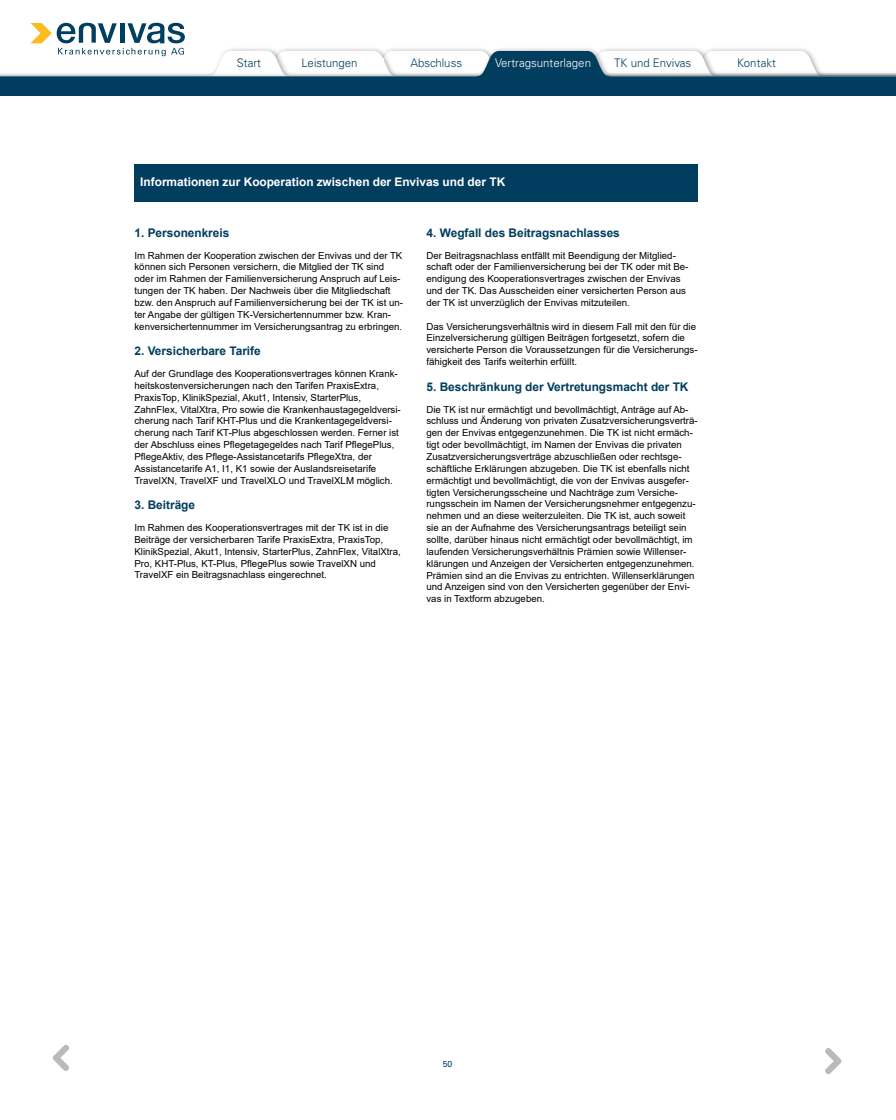
<style>
.page{position:relative;width:896px;height:1120px;background:#fff}
.page>*{position:absolute;margin:0;border:0;box-sizing:border-box;transform-origin:0 0}
.t1{font:700 11.9px "Arial";color:#003d5e}
.t2{font:700 11.9px "Arial";color:#fff}
.t3{font:300 11.81px "Univers LT Std";color:#003d5e}
.t4{font:300 11.81px "Univers LT Std";color:#fff}
.t5{font:9.71px/11.8px "Arial";letter-spacing:.005em;color:#000}
.t6{font:8.75px "Univers LT Std";color:#003d5e}
</style>
<div class="page">
<div style="left:134px;top:164px;width:564px;height:38px;background:#003d5e"></div>
<svg style="left:0;top:22px;width:896px;height:74px"></svg>
<svg style="left:710px;top:0;width:102px;height:97px"></svg>
<svg style="left:495px;top:0;width:102px;height:97px"></svg>
<svg style="left:279px;top:0;width:103px;height:97px"></svg>
<svg style="left:602px;top:0;width:103px;height:97px"></svg>
<svg style="left:387px;top:0;width:102px;height:97px"></svg>
<svg style="left:200px;top:0;width:74px;height:97px"></svg>
<svg style="left:825px;top:1048px;width:17px;height:26px"></svg>
<svg style="left:53px;top:1045px;width:16px;height:26px"></svg>
<p class="t3" style="left:237px;top:56px;width:26px">Start</p>
<p class="t3" style="left:302px;top:56px;width:58px">Leistungen</p>
<p class="t3" style="left:411px;top:56px;width:53px">Abschluss</p>
<p class="t4" style="left:495px;top:56px;width:97px">Vertragsunterlagen</p>
<p class="t3" style="left:614px;top:56px;width:79px">TK und Envivas</p>
<p class="t3" style="left:737px;top:56px;width:40px">Kontakt</p>
<p class="t2" style="left:140px;top:174px;width:367px">Informationen zur Kooperation zwischen der Envivas und der TK</p>
<p class="t1" style="left:134px;top:224px;width:97px">1. Personenkreis</p>
<p class="t5" style="left:134px;top:249px;width:270px">Im Rahmen der Kooperation zwischen der Envivas und der TK können sich Personen versichern, die Mitglied der TK sind oder im Rahmen der Familienversicherung Anspruch auf Leis&shy;tungen der TK haben. Der Nachweis über die Mitgliedschaft bzw. den Anspruch auf Familienversicherung bei der TK ist un&shy;ter Angabe der gültigen TK-Versichertennummer bzw. Kran&shy;kenversichertennummer im Versicherungsantrag zu erbringen.</p>
<p class="t1" style="left:134px;top:342px;width:128px">2. Versicherbare Tarife</p>
<p class="t5" style="left:134px;top:368px;width:268px">Auf der Grundlage des Kooperationsvertrages können Krank&shy;heitskostenversicherungen nach den Tarifen PraxisExtra, PraxisTop, KlinikSpezial, Akut1, Intensiv, StarterPlus, ZahnFlex, VitalXtra, Pro sowie die Krankenhaustagegeldversi&shy;cherung nach Tarif KHT-Plus und die Krankentagegeldversi&shy;cherung nach Tarif KT-Plus abgeschlossen werden. Ferner ist der Abschluss eines Pflegetagegeldes nach Tarif PflegePlus, PflegeAktiv, des Pflege-Assistancetarifs PflegeXtra, der Assistancetarife A1, I1, K1 sowie der Auslandsreisetarife TravelXN, TravelXF und TravelXLO und TravelXLM möglich.</p>
<p class="t1" style="left:134px;top:497px;width:62px">3. Beiträge</p>
<p class="t5" style="left:134px;top:522px;width:268px">Im Rahmen des Kooperationsvertrages mit der TK ist in die Beiträge der versicherbaren Tarife PraxisExtra, PraxisTop, KlinikSpezial, Akut1, Intensiv, StarterPlus, ZahnFlex, VitalXtra, Pro, KHT-Plus, KT-Plus, PflegePlus sowie TravelXN und TravelXF ein Beitragsnachlass eingerechnet.</p>
<p class="t1" style="left:426px;top:224px;width:195px">4. Wegfall des Beitragsnachlasses</p>
<p class="t5" style="left:426px;top:249px;width:263px">Der Beitragsnachlass entfällt mit Beendigung der Mitglied&shy;schaft oder der Familienversicherung bei der TK oder mit Be&shy;endigung des Kooperationsvertrages zwischen der Envivas und der TK. Das Ausscheiden einer versicherten Person aus der TK ist unverzüglich der Envivas mitzuteilen.</p>
<p class="t5" style="left:426px;top:320px;width:273px">Das Versicherungsverhältnis wird in diesem Fall mit den für die Einzelversicherung gültigen Beiträgen fortgesetzt, sofern die versicherte Person die Voraussetzungen für die Versicherungs&shy;fähigkeit des Tarifs weiterhin erfüllt.</p>
<p class="t1" style="left:426px;top:378px;width:264px">5. Beschränkung der Vertretungsmacht der TK</p>
<p class="t5" style="left:426px;top:403px;width:273px">Die TK ist nur ermächtigt und bevollmächtigt, Anträge auf Ab&shy;schluss und Änderung von privaten Zusatzversicherungsverträ&shy;gen der Envivas entgegenzunehmen. Die TK ist nicht ermäch&shy;tigt oder bevollmächtigt, im Namen der Envivas die privaten Zusatzversicherungsverträge abzuschließen oder rechtsge&shy;schäftliche Erklärungen abzugeben. Die TK ist ebenfalls nicht ermächtigt und bevollmächtigt, die von der Envivas ausgefer&shy;tigten Versicherungsscheine und Nachträge zum Versiche&shy;rungsschein im Namen der Versicherungsnehmer entgegenzu&shy;nehmen und an diese weiterzuleiten. Die TK ist, auch soweit sie an der Aufnahme des Versicherungsantrags beteiligt sein sollte, darüber hinaus nicht ermächtigt oder bevollmächtigt, im laufenden Versicherungsverhältnis Prämien sowie Willenser&shy;klärungen und Anzeigen der Versicherten entgegenzunehmen.<br>Prämien sind an die Envivas zu entrichten. Willenserklärungen und Anzeigen sind von den Versicherten gegenüber der Envi&shy;vas in Textform abzugeben.</p>
<p class="t6" style="left:443px;top:1059px;width:11px">50</p>
</div>
